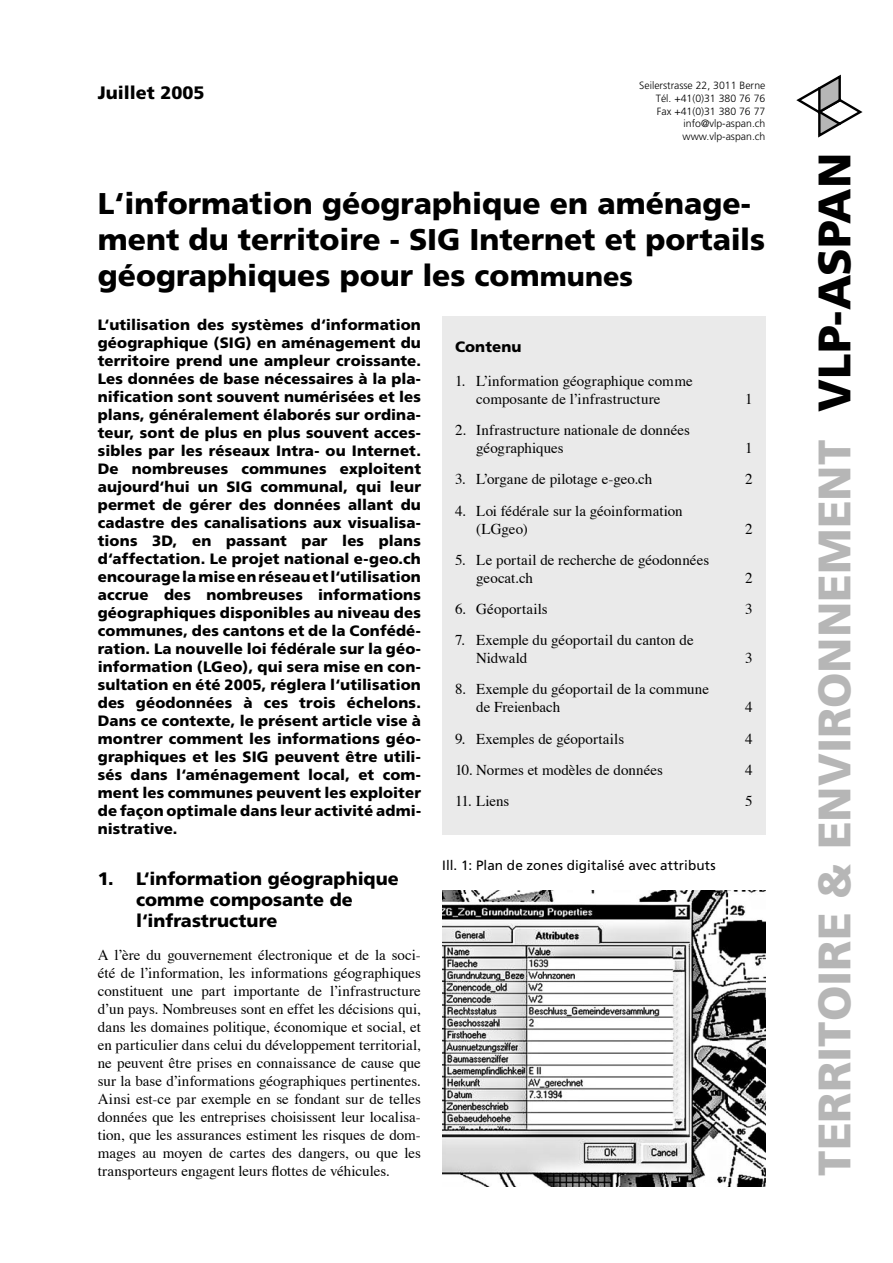
<style>
.page{position:relative;width:893px;height:1263px;background:#fff}
.page>*{position:absolute;margin:0;border:0;box-sizing:border-box;transform-origin:0 0}
.t1{font:900 45.45px "Frutiger";color:#b6b6b6}
.t2{font:900 45.45px "Frutiger";color:#000}
.Titel{font:900 30px/36px "Frutiger";color:#000}
.Titel_1{font:900 18px/21px "Frutiger";color:#000}
.Lead{font:900 15px/18px "Frutiger";letter-spacing:.005em;color:#000;text-align:justify}
.Fliesstext{font:15px/18px "Times";color:#000;text-align:justify}
.TM_Titre_1{font:15px/18px "Times";color:#000}
.TM_Titre{font:900 15px "Frutiger";letter-spacing:.01em;color:#000}
.Legende{font:13.5px "Frutiger";letter-spacing:.005em;color:#000}
.t3{font:300 10.5px "Frutiger";color:#000}
.s1{font-size:27px}
</style>
<div class="page">
<svg style="left:799px;top:88px;width:40px;height:24px"></svg>
<div style="left:797px;top:87px;width:43px;height:26px;border:2px solid #000;border-radius:50%"></div>
<svg style="left:819px;top:100px;width:41px;height:24px"></svg>
<div style="left:818px;top:99px;width:43px;height:26px;border:2px solid #000;border-radius:50%"></div>
<svg style="left:817px;top:74px;width:25px;height:61px"></svg>
<div style="left:442px;top:316px;width:323px;height:519px;background:#eaeaea"></div>
<img style="left:442px;top:891px;width:323px;height:295px">
<p class="Titel_1" style="left:98px;top:82px;width:108px">Juillet 2005</p>
<p class="t3" style="left:639px;top:80px;width:128px">Seilerstrasse 22, 3011 Berne</p>
<p class="t3" style="left:656px;top:92px;width:111px">Tél. +41(0)31 380 76 76</p>
<p class="t3" style="left:657px;top:105px;width:110px">Fax +41(0)31 380 76 77</p>
<p class="t3" style="left:683px;top:118px;width:83px">info@vlp-aspan.ch</p>
<p class="t3" style="left:682px;top:130px;width:84px">www.vlp-aspan.ch</p>
<p class="Titel" style="left:98px;top:185px;width:669px">L‘information géographique en aménage&shy;ment du territoire - SIG Internet et portails géographiques pour les com<span class="s1">munes</span></p>
<p class="Lead" style="left:98px;top:316px;width:325px">L‘utilisation des systèmes d‘information géographique (SIG) en aménagement du territoire prend une ampleur croissante.<br>Les données de base nécessaires à la pla&shy;nification sont souvent numérisées et les plans, généralement élaborés sur ordina&shy;teur, sont de plus en plus souvent acces&shy;sibles par les réseaux Intra- ou Internet.<br>De nombreuses communes exploitent aujourd‘hui un SIG communal, qui leur permet de gérer des données allant du cadastre des canalisations aux visualisa&shy;tions 3D, en passant par les plans d‘affectation. Le projet national e-geo.ch encourage la mise en réseau et l‘utilisation accrue des nombreuses informations géographiques disponibles au niveau des communes, des cantons et de la Confédé&shy;ration. La nouvelle loi fédérale sur la géo&shy;information (LGeo), qui sera mise en con&shy;sultation en été 2005, réglera l‘utilisation des géodonnées à ces trois échelons.<br>Dans ce contexte, le présent article vise à montrer comment les informations géo&shy;graphiques et les SIG peuvent être utili&shy;sés dans l‘aménagement local, et com&shy;ment les communes peuvent les exploiter de façon optimale dans leur activité admi&shy;nistrative.</p>
<p class="Titel_1" style="left:136px;top:868px;width:264px;text-indent:-38px">1. L‘information géographique comme composante de l‘infrastructure</p>
<p class="Fliesstext" style="left:98px;top:947px;width:325px">A lʼère du gouvernement électronique et de la soci&shy;été de lʼinformation, les informations géographiques constituent une part importante de lʼinfrastructure dʼun pays. Nombreuses sont en effet les décisions qui, dans les domaines politique, économique et social, et en particulier dans celui du développement territorial, ne peuvent être prises en connaissance de cause que sur la base dʼinformations géographiques pertinentes.<br>Ainsi est-ce par exemple en se fondant sur de telles données que les entreprises choisissent leur localisa&shy;tion, que les assurances estiment les risques de dom&shy;mages au moyen de cartes des dangers, ou que les transporteurs engagent leurs flottes de véhicules.</p>
<p class="TM_Titre" style="left:455px;top:338px;width:68px">Contenu</p>
<p class="TM_Titre_1" style="left:476px;top:373px;width:218px;text-indent:-21px">1. Lʼinformation géographique comme composante de lʼinfrastructure</p>
<p class="TM_Titre_1" style="left:476px;top:422px;width:215px;text-indent:-21px">2. Infrastructure nationale de données géographiques</p>
<p class="TM_Titre_1" style="left:745px;top:391px;width:9px">1</p>
<p class="TM_Titre_1" style="left:745px;top:440px;width:9px">1</p>
<p class="TM_Titre_1" style="left:455px;top:471px;width:199px">3. Lʼorgane de pilotage e-geo.ch</p>
<p class="TM_Titre_1" style="left:745px;top:471px;width:9px">2</p>
<p class="TM_Titre_1" style="left:476px;top:502px;width:208px;text-indent:-21px">4. Loi fédérale sur la géoinformation (LGgeo)</p>
<p class="TM_Titre_1" style="left:745px;top:520px;width:9px">2</p>
<p class="TM_Titre_1" style="left:476px;top:552px;width:234px;text-indent:-21px">5. Le portail de recherche de géodonnées geocat.ch</p>
<p class="TM_Titre_1" style="left:745px;top:570px;width:9px">2</p>
<p class="TM_Titre_1" style="left:455px;top:601px;width:94px">6. Géoportails</p>
<p class="TM_Titre_1" style="left:745px;top:601px;width:9px">3</p>
<p class="TM_Titre_1" style="left:476px;top:632px;width:219px;text-indent:-21px">7. Exemple du géoportail du canton de<br>Nidwald</p>
<p class="TM_Titre_1" style="left:745px;top:650px;width:9px">3</p>
<p class="TM_Titre_1" style="left:476px;top:681px;width:234px;text-indent:-21px">8. Exemple du géoportail de la commune de Freienbach</p>
<p class="TM_Titre_1" style="left:745px;top:699px;width:9px">4</p>
<p class="TM_Titre_1" style="left:455px;top:730px;width:171px">9. Exemples de géoportails</p>
<p class="TM_Titre_1" style="left:745px;top:730px;width:9px">4</p>
<p class="TM_Titre_1" style="left:455px;top:761px;width:209px">10. Normes et modèles de données</p>
<p class="TM_Titre_1" style="left:745px;top:761px;width:9px">4</p>
<p class="TM_Titre_1" style="left:455px;top:793px;width:56px">11. Liens</p>
<p class="TM_Titre_1" style="left:745px;top:793px;width:9px">5</p>
<p class="Legende" style="left:442px;top:858px;width:275px">Ill. 1: Plan de zones digitalisé avec attributs</p>
<p class="t2" style="left:807px;top:411px;width:260px;rotate:-90deg">VLP-ASPAN</p>
<p class="t1" style="left:807px;top:1176px;width:737px;rotate:-90deg">TERRITOIRE &amp; ENVIRONNEMENT</p>
</div>
